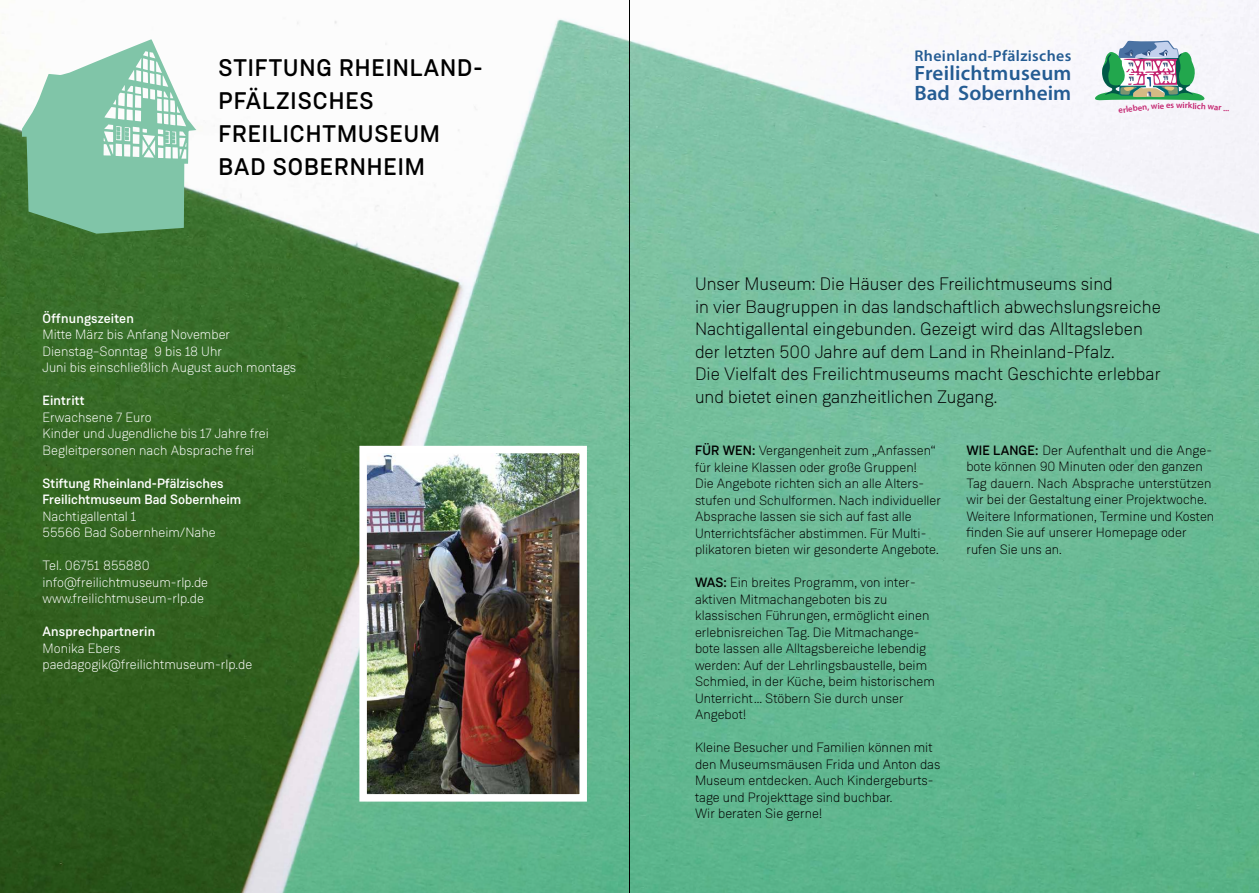
<style>
.page{position:relative;width:1259px;height:893px;background:#fff}
.page>*{position:absolute;margin:0;border:0;box-sizing:border-box;transform-origin:0 0}
.t1{font:500 24px/33px "Weissenhof Grotesk";letter-spacing:.04em;color:#000}
.t2{font:600 20.85px "Myriad Pro";color:#245c93}
.t3{font:600 20.7px "Myriad Pro";letter-spacing:.015em;color:#245c93}
.t4{font:300 18px/22.5px "Weissenhof Grotesk";color:#000}
.t5{font:600 15.6px "Myriad Pro";letter-spacing:.02em;color:#245c93}
.t6{font:300 13.5px/16.5px "Weissenhof Grotesk";color:#000}
.t7{font:300 13.5px/16.5px "Weissenhof Grotesk";color:#fff}
.t8{font:500 13.5px/16.5px "Weissenhof Grotesk";color:#fff}
.t9{font:600 8.7px "Myriad Pro";color:#c42570}
.s1{font-weight:500}
</style>
<div class="page">
<img style="left:0;top:0;width:1259px;height:893px">
<img style="left:368px;top:455px;width:210px;height:338px">
<div style="left:359px;top:446px;width:228px;height:356px;border:8px solid #fff"></div>
<svg style="left:22px;top:39px;width:174px;height:195px"></svg>
<hr style="left:629px;top:0;width:1px;height:893px;background:#000">
<svg style="left:1090px;top:40px;width:139px;height:73px"></svg>
<h1 class="t1" style="left:218px;top:51px;width:266px">STIFTUNG RHEINLAND-<br>PFÄLZISCHES<br>FREILICHTMUSEUM<br>BAD SOBERNHEIM</h1>
<p class="t8" style="left:43px;top:310px;width:93px">Öffnungszeiten</p>
<p class="t7" style="left:43px;top:326px;width:255px">Mitte März bis Anfang November<br>Dienstag–Sonntag 9 bis 18 Uhr<br>Juni bis einschließlich August auch montags</p>
<p class="t8" style="left:43px;top:393px;width:44px">Eintritt</p>
<p class="t7" style="left:43px;top:409px;width:228px">Erwachsene 7 Euro<br>Kinder und Jugendliche bis 17 Jahre frei<br>Begleitpersonen nach Absprache frei</p>
<p class="t8" style="left:43px;top:475px;width:200px">Stiftung Rheinland-Pfälzisches<br>Freilichtmuseum Bad Sobernheim</p>
<p class="t7" style="left:43px;top:508px;width:175px">Nachtigallental 1<br>55566 Bad Sobernheim/Nahe</p>
<p class="t7" style="left:43px;top:557px;width:167px">Tel. 06751 855880 info@freilichtmuseum-rlp.de www.freilichtmuseum-rlp.de</p>
<p class="t8" style="left:43px;top:624px;width:114px">Ansprechpartnerin</p>
<p class="t7" style="left:43px;top:640px;width:211px">Monika Ebers paedagogik@freilichtmuseum-rlp.de</p>
<p class="t5" style="left:914px;top:46px;width:158px">Rheinland-Pfälzisches</p>
<h3 class="t3" style="left:914px;top:60px;width:159px">Freilichtmuseum</h3>
<h2 class="t2" style="left:914px;top:80px;width:158px">Bad Sobernheim</h2>
<p class="t9" style="left:1176px;top:100px;width:8px">w</p>
<p class="t4" style="left:695px;top:272px;width:467px">Unser Museum: Die Häuser des Freilichtmuseums sind<br>in vier Baugruppen in das landschaftlich abwechslungsreiche Nachtigallental eingebunden. Gezeigt wird das Alltagsleben der letzten 500 Jahre auf dem Land in Rheinland-Pfalz.<br>Die Vielfalt des Freilichtmuseums macht Geschichte erlebbar und bietet einen ganzheitlichen Zugang.</p>
<p class="t6" style="left:695px;top:442px;width:248px"><span class="s1">FÜR WEN:</span> Vergangenheit zum „Anfassen“ für kleine Klassen oder große Gruppen!<br>Die Angebote richten sich an alle Alters&shy;stufen und Schulformen. Nach individueller Absprache lassen sie sich auf fast alle Unterrichtsfächer abstimmen. Für Multi&shy;plikatoren bieten wir gesonderte Angebote.</p>
<p class="t6" style="left:695px;top:574px;width:241px"><span class="s1">WAS:</span> Ein breites Programm, von inter&shy;aktiven Mitmachangeboten bis zu klassischen Führungen, ermöglicht einen erlebnisreichen Tag. Die Mitmachange&shy;bote lassen alle Alltagsbereiche lebendig werden: Auf der Lehrlingsbaustelle, beim Schmied, in der Küche, beim historischem Unterricht… Stöbern Sie durch unser Angebot!</p>
<p class="t6" style="left:695px;top:739px;width:247px">Kleine Besucher und Familien können mit den Museumsmäusen Frida und Anton das Museum entdecken. Auch Kindergeburts&shy;tage und Projekttage sind buchbar.<br>Wir beraten Sie gerne!</p>
<p class="t6" style="left:966px;top:442px;width:249px"><span class="s1">WIE LANGE:</span> Der Aufenthalt und die Ange&shy;bote können 90 Minuten oder den ganzen Tag dauern. Nach Absprache unterstützen wir bei der Gestaltung einer Projektwoche.<br>Weitere Informationen, Termine und Kosten finden Sie auf unserer Homepage oder rufen Sie uns an.</p>
</div>
